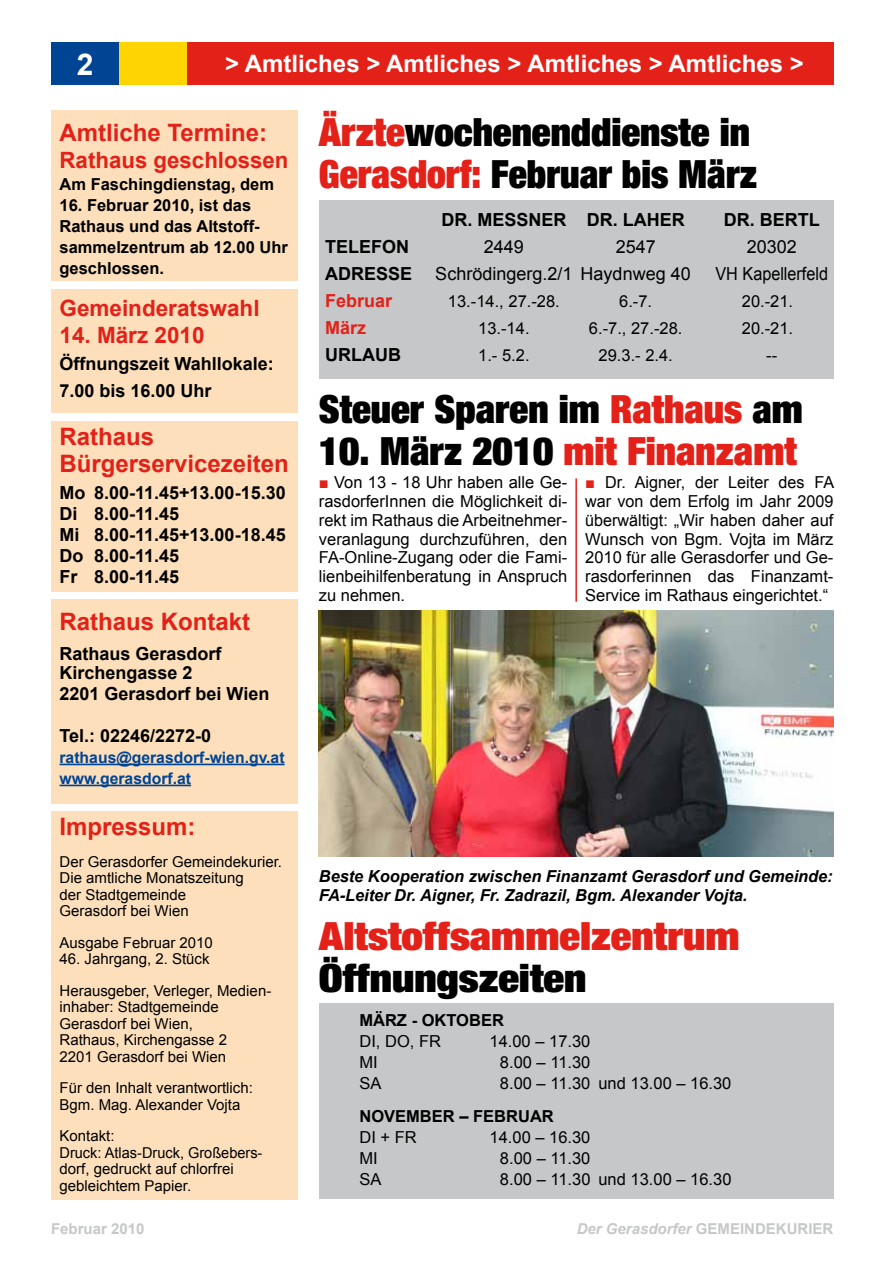
<style>
.page{position:relative;width:893px;height:1263px;background:#fff}
.page>*{position:absolute;margin:0;border:0;box-sizing:border-box;transform-origin:0 0}
.t1{font:900 expanded 39px/42px "Helvetica Neue";color:#000}
.t2{font:900 expanded 39px "Helvetica Neue";color:#e32119}
.t3{font:900 expanded 39px "Helvetica Neue";color:#e32119;scale:1.1 1}
.t4{font:900 expanded 39px "Helvetica Neue";color:#000;scale:1.1 1}
.t5{font:700 30px "Arial";color:#fff}
.t6{font:700 24px/27px "Arial";color:#e32119}
.t7{font:700 24px "Arial";color:#fff}
.t8{font:700 22.5px "Arial";color:#e32119}
.t9{font:700 18px/21px "Arial";color:#000}
.t10{font:18px "Arial";color:#000}
.t11{font:18px "Arial";color:#000;scale:.9 1}
.t12{font:700 18px "Arial";color:#e32119}
.t13{font:16.5px/18.8px "Arial";color:#000;text-align:justify}
.t14{font:700 16.5px/21px "Arial";color:#000}
.t15{font:italic 700 16.5px/19.5px "Arial";color:#000}
.t16{font:700 15.75px/21px "Arial";color:#004494}
.t17{font:15px/16.5px "Arial";color:#000}
.t18{font:italic 700 15px "Arial";color:#c6c7c8}
.t19{font:700 15px "Arial";color:#c6c7c8}
.s1{color:#e32119}
.s2{color:#000}
.s3{font-weight:700;color:#e32119}
.s4{font-style:normal}
</style>
<div class="page">
<div style="left:51px;top:43px;width:68px;height:42px;background:#004494"></div>
<div style="left:119px;top:43px;width:68px;height:42px;background:#ffd400"></div>
<div style="left:187px;top:43px;width:646px;height:42px;background:#e32119"></div>
<div style="left:51px;top:289px;width:247px;height:123px;background:#fde0bb"></div>
<div style="left:51px;top:811px;width:247px;height:388px;background:#fde0bb"></div>
<div style="left:51px;top:111px;width:247px;height:170px;background:#fde0bb"></div>
<div style="left:51px;top:421px;width:247px;height:170px;background:#fde0bb"></div>
<div style="left:319px;top:200px;width:514px;height:178px;background:#c6c7c8"></div>
<div style="left:51px;top:600px;width:247px;height:204px;background:#fde0bb"></div>
<hr style="left:60px;top:764px;width:225px;height:1px;background:#004494">
<hr style="left:60px;top:785px;width:131px;height:1px;background:#004494">
<div style="left:319px;top:1003px;width:514px;height:196px;background:#c6c7c8"></div>
<hr style="left:575px;top:478px;width:2px;height:124px;background:#e32119">
<img style="left:319px;top:610px;width:514px;height:247px">
<h2 class="t5" style="left:77px;top:44px;width:18px">2</h2>
<h3 class="t7" style="left:225px;top:48px;width:580px">&gt; Amtliches &gt; Amtliches &gt; Amtliches &gt; Amtliches &gt;</h3>
<h3 class="t6" style="left:60px;top:120px;width:209px">Amtliche Termine:</h3>
<h3 class="t8" style="left:60px;top:145px;width:231px">Rathaus geschlossen</h3>
<p class="t14" style="left:60px;top:175px;width:216px">Am Faschingdienstag, dem</p>
<p class="t14" style="left:60px;top:196px;width:230px">16. Februar 2010, ist das<br>Rathaus und das Altstoff&shy;sammelzentrum ab 12.00 Uhr geschlossen.</p>
<h3 class="t8" style="left:60px;top:293px;width:202px">Gemeinderatswahl</h3>
<h3 class="t8" style="left:60px;top:320px;width:147px">14. März 2010</h3>
<p class="t9" style="left:60px;top:351px;width:216px;line-height:27px">Öffnungszeit Wahllokale:<br>7.00 bis 16.00 Uhr</p>
<h3 class="t6" style="left:60px;top:424px;width:231px">Rathaus<br>Bürgerservicezeiten</h3>
<p class="t9" style="left:60px;top:483px;width:228px">Mo 8.00-11.45+13.00-15.30<br>Di 8.00-11.45<br>Mi 8.00-11.45+13.00-18.45<br>Do 8.00-11.45<br>Fr 8.00-11.45</p>
<h3 class="t6" style="left:60px;top:609px;width:192px">Rathaus Kontakt</h3>
<p class="t9" style="left:60px;top:645px;width:164px;line-height:18.8px">Rathaus Gerasdorf<br>Kirchengasse 2</p>
<p class="t9" style="left:60px;top:683px;width:211px">2201 Gerasdorf bei Wien</p>
<p class="t9" style="left:60px;top:725px;width:153px">Tel.: 02246/2272-0</p>
<p class="t16" style="left:60px;top:747px;width:227px">rathaus@gerasdorf-wien.gv.at www.gerasdorf.at</p>
<h3 class="t6" style="left:60px;top:814px;width:138px">Impressum:</h3>
<p class="t17" style="left:60px;top:853px;width:224px">Der Gerasdorfer Gemeindekurier.<br>Die amtliche Monatszeitung<br>der Stadtgemeinde<br>Gerasdorf bei Wien</p>
<p class="t17" style="left:60px;top:934px;width:155px">Ausgabe Februar 2010</p>
<p class="t17" style="left:60px;top:943px;width:213px;line-height:31.5px">46. Jahrgang, 2. Stück<br>Herausgeber, Verleger, Medien-</p>
<p class="t17" style="left:60px;top:999px;width:169px">inhaber: Stadtgemeinde<br>Gerasdorf bei Wien,<br>Rathaus, Kirchengasse 2<br>2201 Gerasdorf bei Wien</p>
<p class="t17" style="left:60px;top:1080px;width:195px">Für den Inhalt verantwortlich:<br>Bgm. Mag. Alexander Vojta</p>
<p class="t17" style="left:60px;top:1128px;width:204px">Kontakt:<br>Druck: Atlas-Druck, Großebers&shy;dorf, gedruckt auf chlorfrei gebleichtem Papier.</p>
<p class="t19" style="left:51px;top:1218px;width:95px">Februar 2010</p>
<h1 class="t1" style="left:319px;top:111px;width:440px"><span class="s1">Ärzte</span>wochenenddienste in<br><span class="s1">Gerasdorf:</span> Februar bis März</h1>
<p class="t9" style="left:441px;top:209px;width:101px">DR. MESSNER</p>
<p class="t9" style="left:587px;top:209px;width:82px">DR. LAHER</p>
<p class="t9" style="left:724px;top:209px;width:97px">DR. BERTL</p>
<p class="t9" style="left:325px;top:236px;width:83px">TELEFON</p>
<p class="t10" style="left:484px;top:235px;width:42px">2449</p>
<p class="t10" style="left:616px;top:235px;width:42px">2547</p>
<p class="t10" style="left:747px;top:235px;width:52px">20302</p>
<p class="t9" style="left:325px;top:263px;width:86px">ADRESSE</p>
<p class="t10" style="left:435px;top:262px;width:257px">Schrödingerg.2/1 Haydnweg 40</p>
<p class="t11" style="left:715px;top:262px;width:127px">VH Kapellerfeld</p>
<p class="t12" style="left:325px;top:289px;width:69px">Februar</p>
<p class="t13" style="left:448px;top:292px;width:113px">13.-14., 27.-28.</p>
<p class="t13" style="left:619px;top:292px;width:35px">6.-7.</p>
<p class="t13" style="left:742px;top:292px;width:53px">20.-21.</p>
<p class="t12" style="left:325px;top:316px;width:43px">März</p>
<p class="t13" style="left:478px;top:319px;width:53px">13.-14.</p>
<p class="t13" style="left:589px;top:319px;width:95px">6.-7., 27.-28.</p>
<p class="t13" style="left:742px;top:319px;width:53px">20.-21.</p>
<p class="t9" style="left:325px;top:344px;width:77px">URLAUB</p>
<p class="t13" style="left:478px;top:346px;width:53px">1.- 5.2.</p>
<p class="t13" style="left:599px;top:346px;width:76px">29.3.- 2.4.</p>
<p class="t13" style="left:766px;top:346px;width:12px">--</p>
<h1 class="t1" style="left:319px;top:387px;width:485px">Steuer Sparen im <span class="s1">Rathaus</span> am</h1>
<h1 class="t2" style="left:319px;top:426px;width:479px"><span class="s2">10. März 2010</span> mit Finanzamt</h1>
<p class="t13" style="left:319px;top:473px;width:250px"><span class="s3">■</span> Von 13 - 18 Uhr haben alle Ge&shy;rasdorferInnen die Möglichkeit di&shy;rekt im Rathaus die Arbeitnehmer&shy;veranlagung durchzuführen, den FA-Online-Zugang oder die Fami&shy;lienbeihilfenberatung in Anspruch zu nehmen.</p>
<p class="t13" style="left:585px;top:473px;width:251px"><span class="s3">■</span> Dr. Aigner, der Leiter des FA war von dem Erfolg im Jahr 2009 überwältigt: „Wir haben daher auf Wunsch von Bgm. Vojta im März 2010 für alle Gerasdorfer und Ge&shy;rasdorferinnen das Finanzamt-Service im Rathaus eingerichtet.“</p>
<p class="t15" style="left:319px;top:867px;width:515px">Beste Kooperation zwischen Finanzamt Gerasdorf und Gemeinde:<br>FA-Leiter Dr. Aigner, Fr. Zadrazil, Bgm. Alexander Vojta.</p>
<h1 class="t3" style="left:319px;top:911px;width:384px">Altstoffsammelzentrum</h1>
<h1 class="t4" style="left:319px;top:953px;width:245px">Öffnungszeiten</h1>
<p class="t14" style="left:319px;top:1010px;width:28px">M</p>
<p class="t14" style="left:373px;top:1010px;width:120px">ÄRZ - OKTOBER</p>
<p class="t13" style="left:359px;top:1031px;width:83px">DI, DO, FR</p>
<p class="t13" style="left:489px;top:1031px;width:102px">14.00 – 17.30</p>
<p class="t13" style="left:359px;top:1052px;width:20px">MI</p>
<p class="t13" style="left:500px;top:1052px;width:92px">8.00 – 11.30</p>
<p class="t13" style="left:359px;top:1074px;width:24px">SA</p>
<p class="t13" style="left:500px;top:1074px;width:233px">8.00 – 11.30 und 13.00 – 16.30</p>
<p class="t14" style="left:359px;top:1106px;width:195px">NOVEMBER – FEBRUAR</p>
<p class="t13" style="left:359px;top:1128px;width:59px">DI + FR</p>
<p class="t13" style="left:490px;top:1128px;width:102px">14.00 – 16.30</p>
<p class="t13" style="left:359px;top:1149px;width:20px">MI</p>
<p class="t13" style="left:500px;top:1149px;width:92px">8.00 – 11.30</p>
<p class="t13" style="left:359px;top:1170px;width:24px">SA</p>
<p class="t13" style="left:500px;top:1170px;width:233px">8.00 – 11.30 und 13.00 – 16.30</p>
<p class="t18" style="left:577px;top:1218px;width:258px">Der Gerasdorfer <span class="s4">Gemeindekurier</span></p>
</div>
